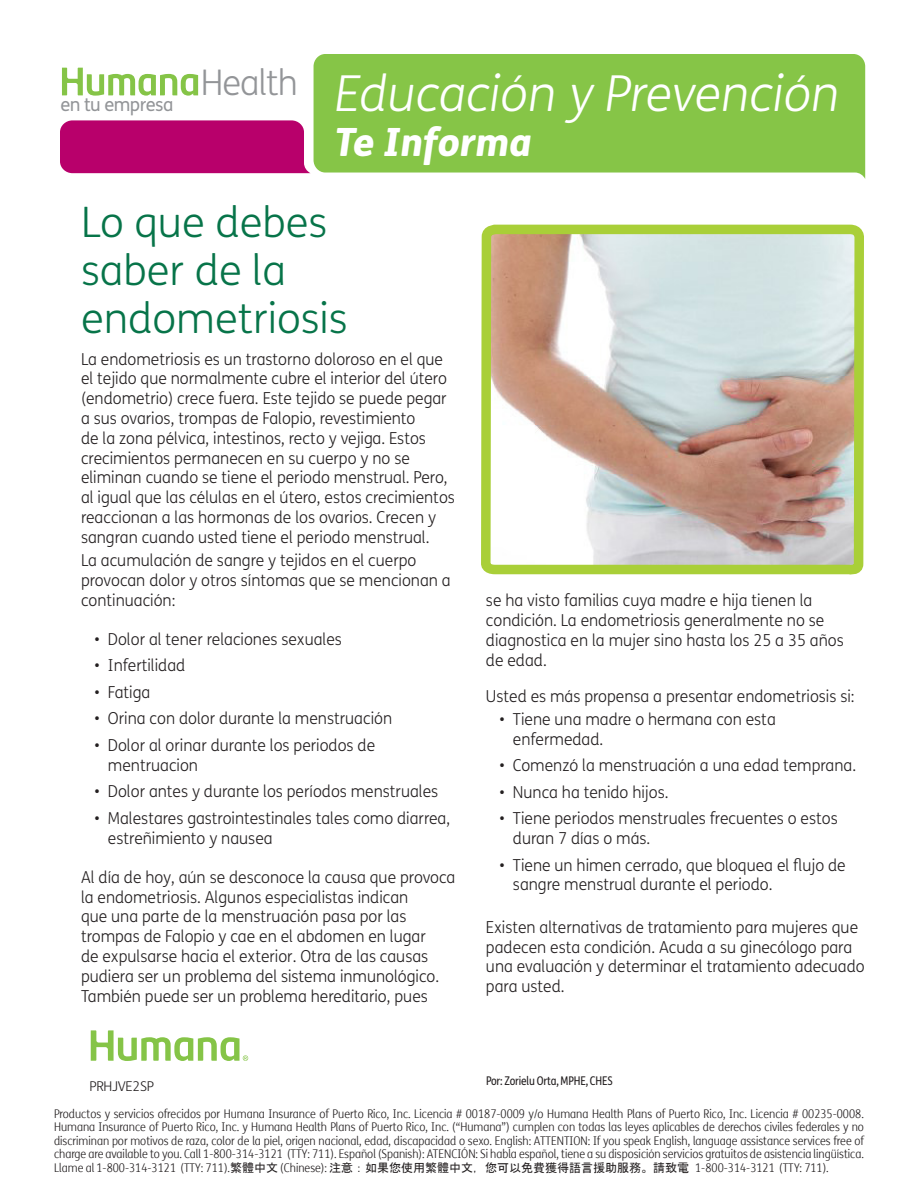
<style>
.page{position:relative;width:918px;height:1188px;background:#fff}
.page>*{position:absolute;margin:0;border:0;box-sizing:border-box;transform-origin:0 0}
.t1{font:italic 300 49.5px "FS Humana";color:#fff}
.t2{font:300 42px/48px "FS Humana";color:#077449}
.t3{font:italic 800 39px "FS Humana";color:#fff}
.t4{font:300 35.4px "FS Me";letter-spacing:-.03em;color:#939598}
.t5{font:18.75px "FS Me";letter-spacing:-.03em;color:#939598}
.t6{font:300 16.5px/19.8px "FS Humana";color:#231f20;scale:.95 1}
.t7{font:300 13.5px "FS Humana";letter-spacing:-.02em;color:#231f20}
.t8{font:300 12px/13.5px "FS Humana Condensed";color:#231f20;text-align:justify}
.t9{font:12px "FS Humana Condensed";letter-spacing:-.01em;color:#231f20;scale:.95 1}
.s1{font-family:"MS Gothic";font-weight:400}
</style>
<div class="page">
<svg style="left:91px;top:1030px;width:157px;height:31px"></svg>
<svg style="left:62px;top:68px;width:136px;height:28px"></svg>
<svg style="left:481px;top:65px;width:385px;height:510px"></svg>
<div style="left:314px;top:54px;width:551px;height:125px;background:#86c547"></div>
<div style="left:60px;top:120px;width:250px;height:53px;background:#b8006b"></div>
<p class="t5" style="left:60px;top:91px;width:115px">en tu empresa</p>
<h3 class="t4" style="left:201px;top:59px;width:98px">Health</h3>
<h1 class="t1" style="left:335px;top:60px;width:506px">Educación y Prevención</h1>
<h3 class="t3" style="left:335px;top:111px;width:198px">Te Informa</h3>
<h2 class="t2" style="left:81px;top:197px;width:268px">Lo que debes saber de la endometriosis</h2>
<p class="t6" style="left:81px;top:348px;width:395px">La endometriosis es un trastorno doloroso en el que el tejido que normalmente cubre el interior del útero (endometrio) crece fuera. Este tejido se puede pegar a sus ovarios, trompas de Falopio, revestimiento<br>de la zona pélvica, intestinos, recto y vejiga. Estos crecimientos permanecen en su cuerpo y no se eliminan cuando se tiene el periodo menstrual. Pero, al igual que las células en el útero, estos crecimientos reaccionan a las hormonas de los ovarios. Crecen y sangran cuando usted tiene el periodo menstrual.</p>
<p class="t6" style="left:81px;top:550px;width:391px">La acumulación de sangre y tejidos en el cuerpo provocan dolor y otros síntomas que se mencionan a continuación:</p>
<p class="t6" style="left:94px;top:629px;width:262px">• Dolor al tener relaciones sexuales</p>
<p class="t6" style="left:94px;top:655px;width:97px">• Infertilidad</p>
<p class="t6" style="left:94px;top:682px;width:60px">• Fatiga</p>
<p class="t6" style="left:94px;top:708px;width:315px">• Orina con dolor durante la menstruación</p>
<p class="t6" style="left:108px;top:735px;width:283px;text-indent:-13px">• Dolor al orinar durante los periodos de mentruacion</p>
<p class="t6" style="left:94px;top:781px;width:363px">• Dolor antes y durante los períodos menstruales</p>
<p class="t6" style="left:108px;top:808px;width:362px;text-indent:-13px">• Malestares gastrointestinales tales como diarrea, estreñimiento y nausea</p>
<p class="t6" style="left:81px;top:867px;width:396px">Al día de hoy, aún se desconoce la causa que provoca la endometriosis. Algunos especialistas indican<br>que una parte de la menstruación pasa por las trompas de Falopio y cae en el abdomen en lugar<br>de expulsarse hacia el exterior. Otra de las causas pudiera ser un problema del sistema inmunológico.<br>También puede ser un problema hereditario, pues</p>
<p class="t7" style="left:90px;top:1077px;width:66px">PRHJVE2SP</p>
<p class="t6" style="left:486px;top:590px;width:378px">se ha visto familias cuya madre e hija tienen la condición. La endometriosis generalmente no se diagnostica en la mujer sino hasta los 25 a 35 años de edad.</p>
<p class="t6" style="left:486px;top:685px;width:390px">Usted es más propensa a presentar endometriosis si:</p>
<p class="t6" style="left:513px;top:709px;width:278px;text-indent:-13px">• Tiene una madre o hermana con esta enfermedad.</p>
<p class="t6" style="left:499px;top:755px;width:377px">• Comenzó la menstruación a una edad temprana.</p>
<p class="t6" style="left:499px;top:782px;width:179px">• Nunca ha tenido hijos.</p>
<p class="t6" style="left:513px;top:808px;width:343px;text-indent:-13px">• Tiene periodos menstruales frecuentes o estos duran 7 días o más.</p>
<p class="t6" style="left:513px;top:855px;width:352px;text-indent:-13px">• Tiene un himen cerrado, que bloquea el flujo de sangre menstrual durante el periodo.</p>
<p class="t6" style="left:486px;top:917px;width:400px">Existen alternativas de tratamiento para mujeres que padecen esta condición. Acuda a su ginecólogo para una evaluación y determinar el tratamiento adecuado para usted.</p>
<p class="t9" style="left:486px;top:1072px;width:135px">Por: Zorielu Orta, MPHE, CHES</p>
<p class="t8" style="left:54px;top:1106px;width:812px">Productos y servicios ofrecidos por Humana Insurance of Puerto Rico, Inc. Licencia # 00187-0009 y/o Humana Health Plans of Puerto Rico, Inc. Licencia # 00235-0008.<br>Humana Insurance of Puerto Rico, Inc. y Humana Health Plans of Puerto Rico, Inc. (“Humana”) cumplen con todas las leyes aplicables de derechos civiles federales y no discriminan por motivos de raza, color de la piel, origen nacional, edad, discapacidad o sexo. English: ATTENTION: If you speak English, language assistance services free of charge are available to you. Call 1-800-314-3121 (TTY: 711). Español (Spanish): ATENCIÓN: Si habla español, tiene a su disposición servicios gratuitos de asistencia lingüística.<br>Llame al 1-800-314-3121 (TTY: 711).<span class="s1">繁體中文</span> (Chinese): <span class="s1">注意：如果您使用繁體中文，您可以免費獲得語言援助服務。請致電</span> 1-800-314-3121 (TTY: 711).</p>
</div>
